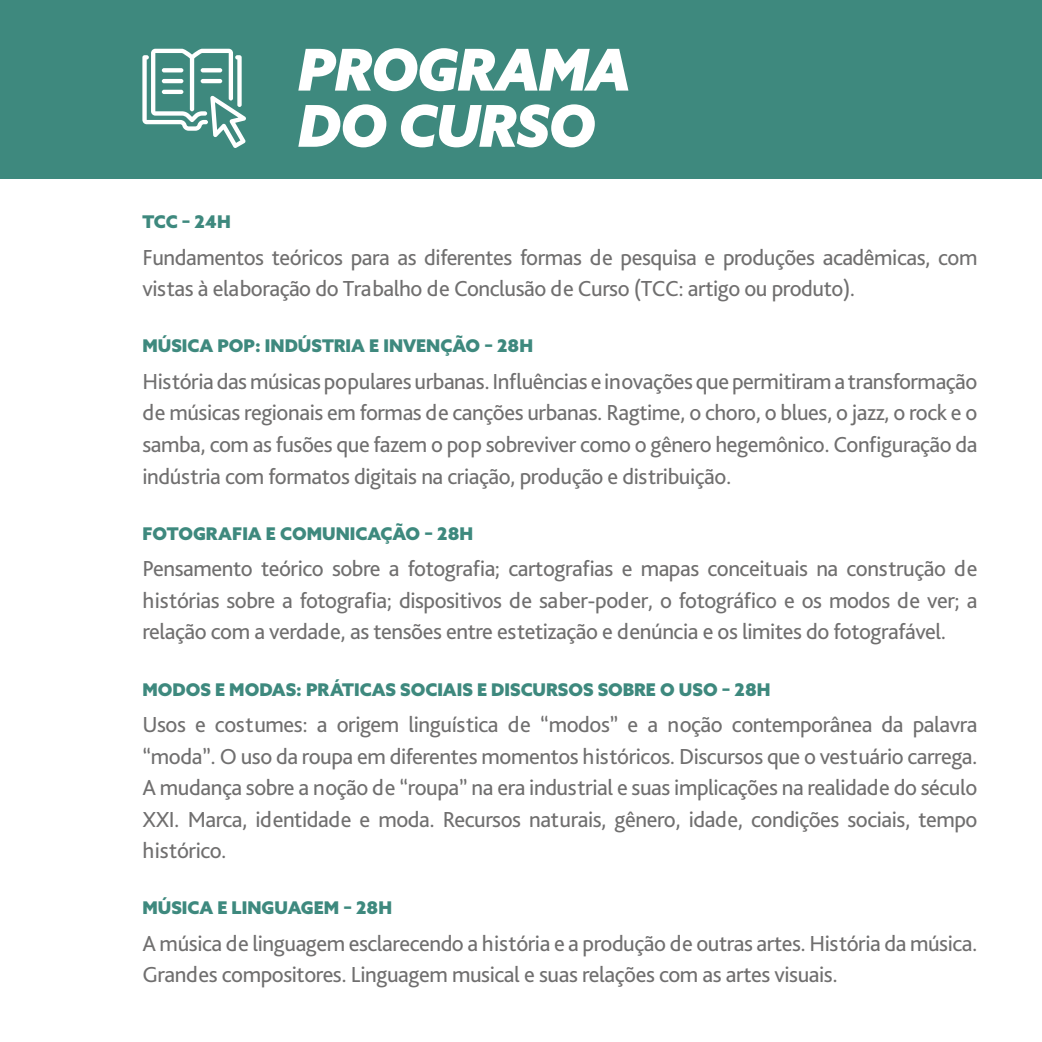
<style>
.page{position:relative;width:1042px;height:1042px;background:#fff}
.page>*{position:absolute;margin:0;border:0;box-sizing:border-box;transform-origin:0 0}
.t1{font:italic 900 57.75px/56.2px "Azo Sans";letter-spacing:-.02em;color:#fff}
.t2{font:22.75px/31.5px "Bliss Pro";letter-spacing:-.02em;color:#706f6f;text-align:justify}
.t3{font:900 17.5px "Azo Sans";color:#3e897e}
</style>
<div class="page">
<div style="left:0;top:0;width:1042px;height:179px;background:#3e897e"></div>
<svg style="left:142px;top:49px;width:104px;height:99px"></svg>
<h1 class="t1" style="left:298px;top:41px;width:334px">PROGRAMA<br>DO CURSO</h1>
<p class="t3" style="left:142px;top:210px;width:90px">TCC – 24H</p>
<p class="t2" style="left:142px;top:241px;width:836px">Fundamentos teóricos para as diferentes formas de pesquisa e produções acadêmicas, com vistas à elaboração do Trabalho de Conclusão de Curso (TCC: artigo ou produto).</p>
<p class="t3" style="left:142px;top:334px;width:392px">MÚSICA POP: INDÚSTRIA E INVENÇÃO – 28H</p>
<p class="t2" style="left:142px;top:365px;width:837px">História das músicas populares urbanas. Influências e inovações que permitiram a transformação de músicas regionais em formas de canções urbanas. Ragtime, o choro, o blues, o jazz, o rock e o samba, com as fusões que fazem o pop sobreviver como o gênero hegemônico. Configuração da indústria com formatos digitais na criação, produção e distribuição.</p>
<p class="t3" style="left:142px;top:522px;width:332px">FOTOGRAFIA E COMUNICAÇÃO – 28H</p>
<p class="t2" style="left:142px;top:552px;width:836px">Pensamento teórico sobre a fotografia; cartografias e mapas conceituais na construção de histórias sobre a fotografia; dispositivos de saber-poder, o fotográfico e os modos de ver; a relação com a verdade, as tensões entre estetização e denúncia e os limites do fotografável.</p>
<p class="t3" style="left:142px;top:677px;width:630px">MODOS E MODAS: PRÁTICAS SOCIAIS E DISCURSOS SOBRE O USO – 28H</p>
<p class="t2" style="left:142px;top:708px;width:836px">Usos e costumes: a origem linguística de “modos” e a noção contemporânea da palavra “moda”. O uso da roupa em diferentes momentos históricos. Discursos que o vestuário carrega.<br>A mudança sobre a noção de “roupa” na era industrial e suas implicações na realidade do século XXI. Marca, identidade e moda. Recursos naturais, gênero, idade, condições sociais, tempo histórico.</p>
<p class="t3" style="left:142px;top:896px;width:251px">MÚSICA E LINGUAGEM – 28H</p>
<p class="t2" style="left:142px;top:927px;width:836px">A música de linguagem esclarecendo a história e a produção de outras artes. História da música.<br>Grandes compositores. Linguagem musical e suas relações com as artes visuais.</p>
</div>
